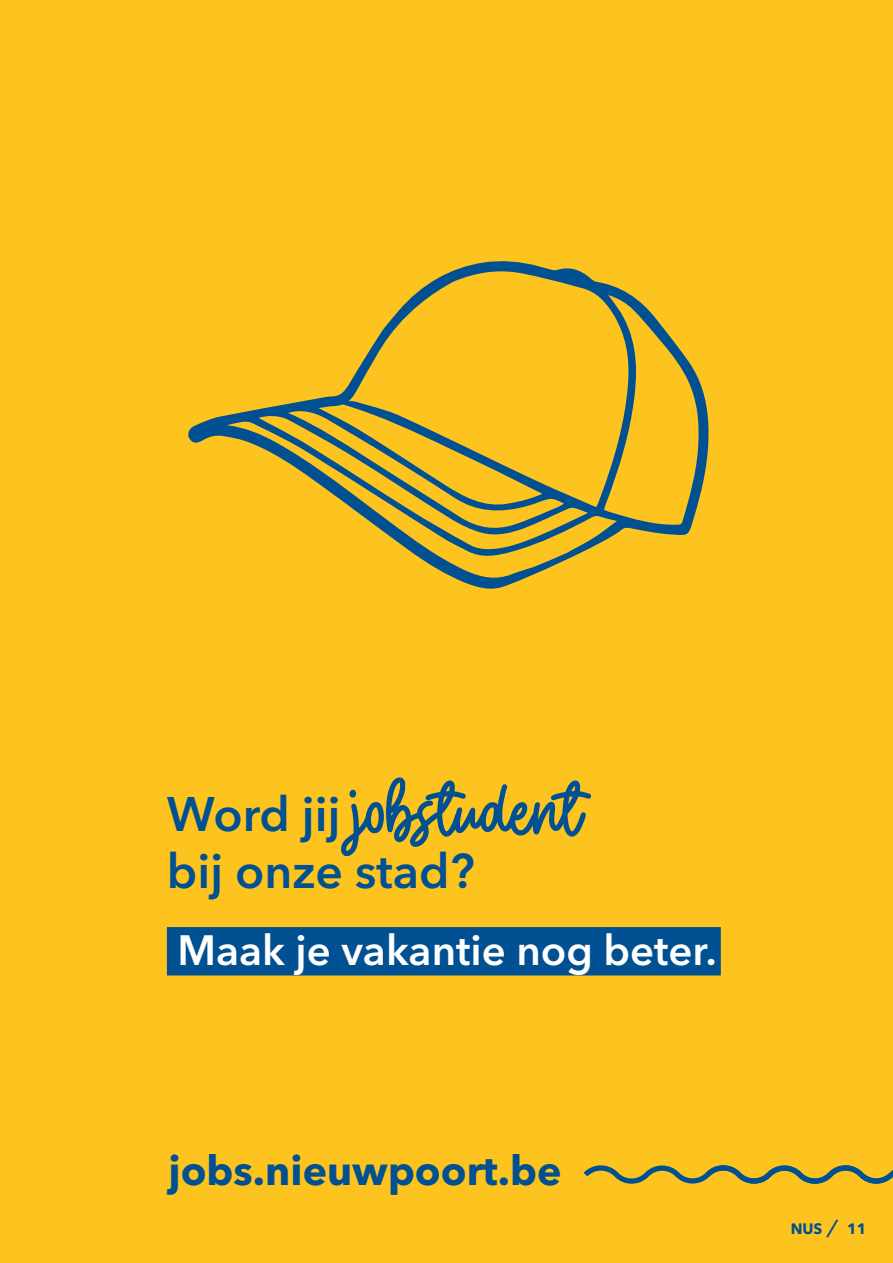
<style>
.page{position:relative;width:893px;height:1263px;background:#fdc41f}
.page>*{position:absolute;margin:0;border:0;box-sizing:border-box;transform-origin:0 0}
.t1{font:83.25px "Weatpoint";color:#005092}
.t2{font:600 48px "Avenir Next LT Pro";color:#005092}
.t3{font:600 42px "Avenir Next LT Pro";color:#fff}
.t4{font:700 40.95px "Avenir Next LT Pro";color:#005092}
.t5{font:700 15px "Avenir Next LT Pro";color:#005092}
.s1{font-family:"Avenir Next LT Pro";font-weight:600;font-size:48px}
.s2{font-weight:400;font-size:24px}
</style>
<div class="page">
<svg style="left:583px;top:1165px;width:310px;height:19px"></svg>
<div style="left:167px;top:927px;width:554px;height:48px;background:#005092"></div>
<svg style="left:188px;top:261px;width:521px;height:328px"></svg>
<h1 class="t1" style="left:167px;top:766px;width:416px"><span class="s1">Word jij</span> jobstudent</h1>
<p class="t2" style="left:167px;top:842px;width:309px">bij onze stad?</p>
<p class="t3" style="left:177px;top:925px;width:541px">Maak je vakantie nog beter.</p>
<p class="t4" style="left:168px;top:1146px;width:395px">jobs.nieuwpoort.be</p>
<p class="t5" style="left:791px;top:1220px;width:77px">NUS <span class="s2">/</span> 11</p>
</div>
